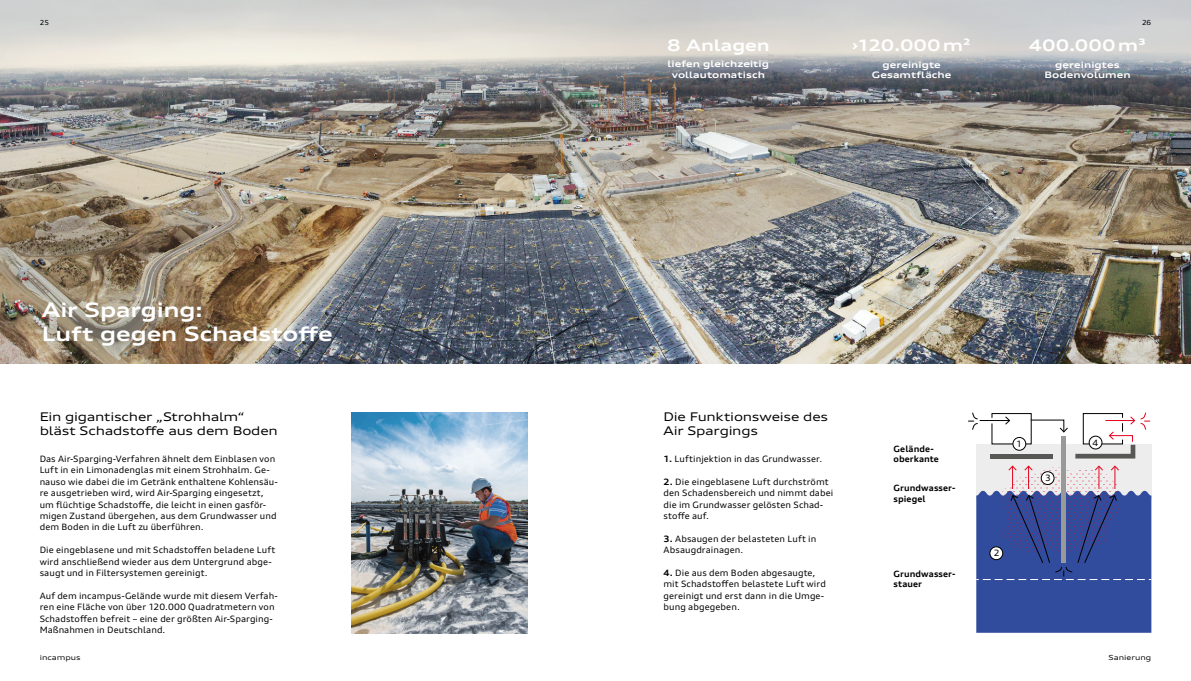
<style>
.page{position:relative;width:1191px;height:681px;background:#fff}
.page>*{position:absolute;margin:0;border:0;box-sizing:border-box;transform-origin:0 0}
.t1{font:700 expanded 20px/24px "Audi Type";letter-spacing:-.005em;color:#fff}
.t2{font:700 expanded 16px "Audi Type";letter-spacing:.005em;color:#fff}
.t3{font:expanded 12px/14px "Audi Type";letter-spacing:-.02em;color:#000}
.t4{font:700 expanded 9px/10.8px "Audi Type";letter-spacing:.01em;color:#fff;text-align:center}
.t5{font:expanded 8.8px/11.4px "Audi Type";letter-spacing:.005em;color:#000}
.t6{font:700 expanded 8.7px/10.4px "Audi Type";letter-spacing:.01em;color:#000}
.t7{font:expanded 7px "Audi Type";color:#000}
.t8{font:expanded 7px "Audi Type";color:#000}
.s1{font-weight:700}
</style>
<div class="page">
<img style="left:0;top:0;width:1191px;height:363px">
<div style="left:976px;top:444px;width:175px;height:54px;background:#ededed"></div>
<svg style="left:968px;top:412px;width:10px;height:18px"></svg>
<hr style="left:979px;top:420px;width:30px;height:1px;background:#000">
<svg style="left:991px;top:413px;width:77px;height:31px"></svg>
<div style="left:990px;top:453px;width:62px;height:5px;background:#575756"></div>
<svg style="left:1075px;top:412px;width:75px;height:46px"></svg>
<div style="left:1061px;top:436px;width:5px;height:126px;background:#9a999a"></div>
<svg style="left:976px;top:465px;width:175px;height:167px"></svg>
<img style="left:351px;top:412px;width:176px;height:220px">
<div style="left:1013px;top:437px;width:12px;height:13px;background:#fff;border-radius:50%"></div>
<div style="left:1012px;top:437px;width:14px;height:13px;border:1px solid #000;border-radius:50%"></div>
<div style="left:1089px;top:436px;width:13px;height:13px;background:#fff;border-radius:50%"></div>
<div style="left:1089px;top:435px;width:13px;height:14px;border:1px solid #000;border-radius:50%"></div>
<div style="left:990px;top:546px;width:12px;height:13px;background:#fff;border-radius:50%"></div>
<div style="left:989px;top:546px;width:14px;height:13px;border:1px solid #000;border-radius:50%"></div>
<div style="left:1041px;top:471px;width:13px;height:13px;background:#fff;border-radius:50%"></div>
<div style="left:1041px;top:471px;width:13px;height:13px;border:1px solid #000;border-radius:50%"></div>
<p class="t8" style="left:40px;top:18px;width:11px">25</p>
<p class="t8" style="left:1142px;top:18px;width:11px">26</p>
<h2 class="t2" style="left:667px;top:35px;width:104px">8 Anlagen</h2>
<p class="t4" style="left:667px;top:59px;width:103px">liefen gleichzeitig vollautomatisch</p>
<h2 class="t2" style="left:852px;top:35px;width:121px">›120.000m²</h2>
<p class="t4" style="left:872px;top:59px;width:81px">gereinigte<br>Gesamtfläche</p>
<h2 class="t2" style="left:1028px;top:35px;width:119px">400.000m³</h2>
<p class="t4" style="left:1044px;top:59px;width:88px">gereinigtes<br>Bodenvolumen</p>
<h1 class="t1" style="left:42px;top:298px;width:292px">Air Sparging:<br>Luft gegen Schadstoffe</h1>
<h3 class="t3" style="left:40px;top:409px;width:240px">Ein gigantischer „Strohhalm“ bläst Schadstoffe aus dem Boden</h3>
<h3 class="t3" style="left:663px;top:409px;width:166px">Die Funktionsweise des<br>Air Spargings</h3>
<p class="t5" style="left:40px;top:453px;width:240px">Das Air-Sparging-Verfahren ähnelt dem Einblasen von Luft in ein Limonadenglas mit einem Strohhalm. Ge&shy;nauso wie dabei die im Getränk enthaltene Kohlensäu&shy;re ausgetrieben wird, wird Air-Sparging eingesetzt, um flüchtige Schadstoffe, die leicht in einen gasför&shy;migen Zustand übergehen, aus dem Grundwasser und dem Boden in die Luft zu überführen.</p>
<p class="t5" style="left:40px;top:544px;width:237px">Die eingeblasene und mit Schadstoffen beladene Luft wird anschließend wieder aus dem Untergrund abge&shy;saugt und in Filtersystemen gereinigt.</p>
<p class="t5" style="left:40px;top:589px;width:240px">Auf dem incampus-Gelände wurde mit diesem Verfah&shy;ren eine Fläche von über 120.000 Quadratmetern von Schadstoffen befreit – eine der größten Air-Sparging-Maßnahmen in Deutschland.</p>
<p class="t5" style="left:663px;top:453px;width:160px"><span class="s1">1.</span> Luftinjektion in das Grundwasser.</p>
<p class="t5" style="left:663px;top:475px;width:171px"><span class="s1">2.</span> Die eingeblasene Luft durchströmt den Schadensbereich und nimmt dabei die im Grundwasser gelösten Schad&shy;stoffe auf.</p>
<p class="t5" style="left:663px;top:532px;width:154px"><span class="s1">3.</span> Absaugen der belasteten Luft in<br>Absaugdrainagen.</p>
<p class="t5" style="left:663px;top:567px;width:164px"><span class="s1">4.</span> Die aus dem Boden abgesaugte, mit Schadstoffen belastete Luft wird gereinigt und erst dann in die Umge&shy;bung abgegeben.</p>
<p class="t6" style="left:893px;top:443px;width:47px">Gelände&shy;oberkante</p>
<p class="t6" style="left:893px;top:482px;width:63px">Grundwasser&shy;spiegel</p>
<p class="t6" style="left:893px;top:568px;width:63px">Grundwasser&shy;stauer</p>
<p class="t5" style="left:1016px;top:437px;width:7px">1</p>
<p class="t5" style="left:1092px;top:436px;width:7px">4</p>
<p class="t5" style="left:1045px;top:472px;width:7px">3</p>
<p class="t5" style="left:993px;top:547px;width:7px">2</p>
<p class="t7" style="left:40px;top:652px;width:43px">incampus</p>
<p class="t7" style="left:1108px;top:652px;width:44px">Sanierung</p>
</div>
